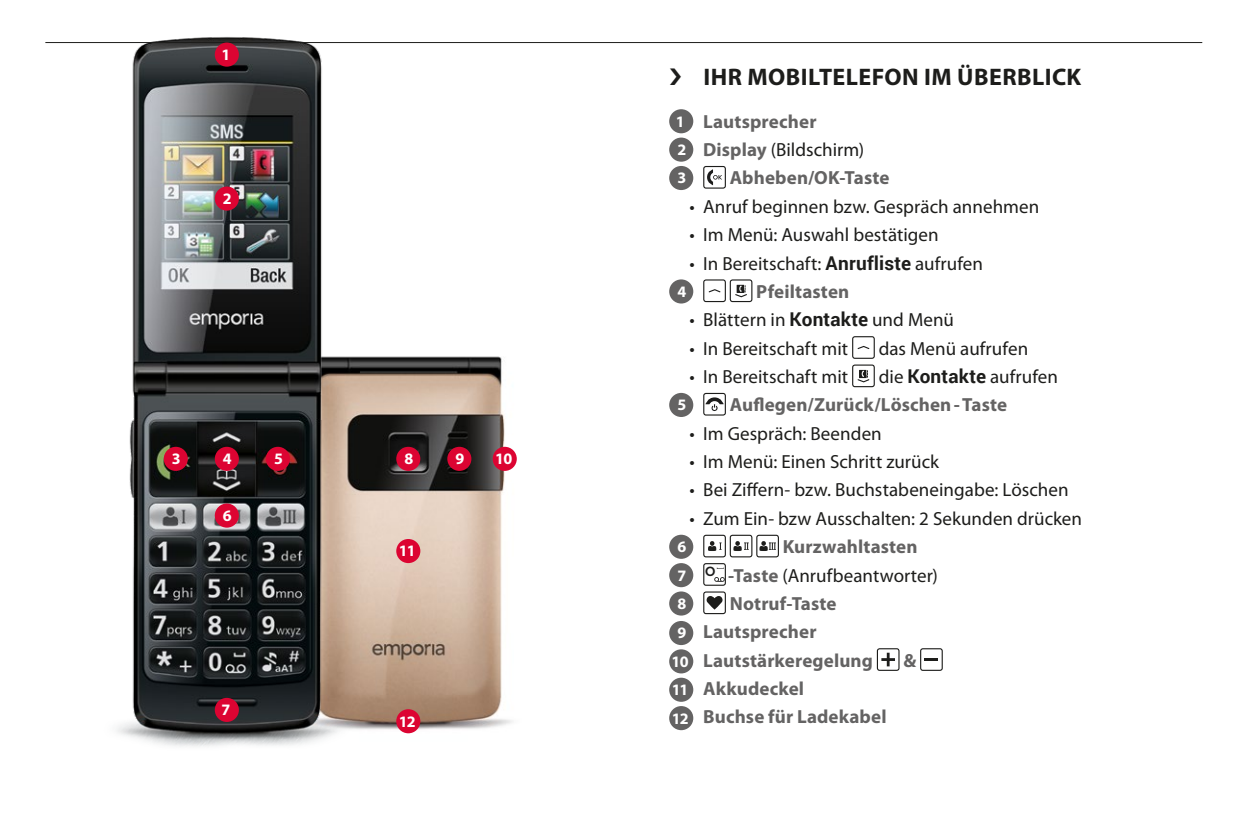
<style>
.page{position:relative;width:1259px;height:817px;background:#fff}
.page>*{position:absolute;margin:0;border:0;box-sizing:border-box;transform-origin:0 0}
.t1{font:700 24px "Myriad Pro";letter-spacing:.02em;color:#1d1d1b}
.t2{font:19px "Myriad Pro";letter-spacing:.005em;color:#1d1d1b}
.t3{font:700 19px/28.4px "Myriad Pro";letter-spacing:.005em;color:#646363}
.t4{font:700 16px "Myriad Pro";color:#fff}
.s1{font-size:16px;color:#fff}
.s2{font-weight:400;color:#1d1d1b}
.s3{font-family:"Roboto";font-weight:700}
</style>
<div class="page">
<img style="left:400px;top:43px;width:179px;height:691px">
<img style="left:53px;top:37px;width:347px;height:710px">
<hr style="left:45px;top:42px;width:1157px;height:1px;background:#1d1d1b">
<div style="left:669px;top:109px;width:24px;height:24px;background:#646363;border-radius:50%"></div>
<div style="left:669px;top:137px;width:24px;height:25px;background:#646363;border-radius:50%"></div>
<div style="left:669px;top:166px;width:24px;height:24px;background:#646363;border-radius:50%"></div>
<svg style="left:707px;top:169px;width:15px;height:16px"></svg>
<div style="left:703px;top:166px;width:23px;height:23px;border:1px solid #1d1d1b;border-radius:2px"></div>
<div style="left:669px;top:279px;width:24px;height:24px;background:#646363;border-radius:50%"></div>
<svg style="left:708px;top:289px;width:13px;height:4px"></svg>
<div style="left:703px;top:279px;width:23px;height:23px;border:1px solid #1d1d1b;border-radius:2px"></div>
<svg style="left:735px;top:285px;width:12px;height:13px"></svg>
<div style="left:730px;top:279px;width:22px;height:23px;border:1px solid #1d1d1b;border-radius:2px"></div>
<svg style="left:857px;top:346px;width:13px;height:3px"></svg>
<div style="left:852px;top:336px;width:23px;height:23px;border:1px solid #1d1d1b;border-radius:2px"></div>
<svg style="left:857px;top:370px;width:13px;height:13px"></svg>
<div style="left:852px;top:364px;width:23px;height:23px;border:1px solid #1d1d1b;border-radius:2px"></div>
<div style="left:669px;top:393px;width:24px;height:24px;background:#646363;border-radius:50%"></div>
<svg style="left:705px;top:397px;width:18px;height:14px"></svg>
<div style="left:703px;top:393px;width:23px;height:22px;border:1px solid #1d1d1b;border-radius:2px"></div>
<div style="left:669px;top:534px;width:24px;height:24px;background:#646363;border-radius:50%"></div>
<svg style="left:708px;top:541px;width:13px;height:10px"></svg>
<div style="left:703px;top:534px;width:23px;height:23px;border:1px solid #1d1d1b;border-radius:2px"></div>
<svg style="left:733px;top:541px;width:15px;height:10px"></svg>
<div style="left:730px;top:534px;width:22px;height:23px;border:1px solid #1d1d1b;border-radius:2px"></div>
<svg style="left:759px;top:541px;width:17px;height:10px"></svg>
<div style="left:756px;top:534px;width:23px;height:23px;border:1px solid #1d1d1b;border-radius:2px"></div>
<div style="left:669px;top:563px;width:24px;height:24px;background:#646363;border-radius:50%"></div>
<svg style="left:714px;top:577px;width:10px;height:4px"></svg>
<div style="left:703px;top:563px;width:23px;height:22px;border:1px solid #1d1d1b;border-radius:2px"></div>
<div style="left:669px;top:591px;width:24px;height:24px;background:#646363;border-radius:50%"></div>
<svg style="left:706px;top:596px;width:16px;height:13px"></svg>
<div style="left:703px;top:591px;width:23px;height:23px;border:1px solid #1d1d1b;border-radius:2px"></div>
<div style="left:669px;top:621px;width:24px;height:24px;background:#646363;border-radius:50%"></div>
<div style="left:669px;top:649px;width:24px;height:24px;background:#646363;border-radius:50%"></div>
<svg style="left:881px;top:652px;width:14px;height:14px"></svg>
<div style="left:877px;top:648px;width:22px;height:22px;border:1px solid #1d1d1b;border-radius:2px"></div>
<svg style="left:924px;top:658px;width:14px;height:2px"></svg>
<div style="left:920px;top:648px;width:22px;height:22px;border:1px solid #1d1d1b;border-radius:2px"></div>
<div style="left:669px;top:677px;width:24px;height:24px;background:#646363;border-radius:50%"></div>
<div style="left:669px;top:706px;width:24px;height:24px;background:#646363;border-radius:50%"></div>
<div style="left:215px;top:186px;width:24px;height:24px;background:#dc0432;border-radius:50%"></div>
<div style="left:215px;top:43px;width:24px;height:24px;background:#dc0432;border-radius:50%"></div>
<div style="left:164px;top:446px;width:24px;height:25px;background:#dc0432;border-radius:50%"></div>
<div style="left:215px;top:446px;width:24px;height:25px;background:#dc0432;border-radius:50%"></div>
<div style="left:396px;top:446px;width:24px;height:25px;background:#dc0432;border-radius:50%"></div>
<div style="left:396px;top:539px;width:24px;height:24px;background:#dc0432;border-radius:50%"></div>
<div style="left:396px;top:709px;width:24px;height:24px;background:#dc0432;border-radius:50%"></div>
<div style="left:447px;top:446px;width:24px;height:25px;background:#dc0432;border-radius:50%"></div>
<div style="left:493px;top:446px;width:24px;height:25px;background:#dc0432;border-radius:50%"></div>
<div style="left:266px;top:446px;width:24px;height:25px;background:#dc0432;border-radius:50%"></div>
<div style="left:215px;top:503px;width:24px;height:24px;background:#dc0432;border-radius:50%"></div>
<div style="left:215px;top:697px;width:24px;height:24px;background:#dc0432;border-radius:50%"></div>
<p class="t4" style="left:221px;top:44px;width:10px">1</p>
<p class="t4" style="left:223px;top:188px;width:10px">2</p>
<p class="t4" style="left:172px;top:448px;width:10px">3</p>
<p class="t4" style="left:223px;top:448px;width:10px">4</p>
<p class="t4" style="left:404px;top:448px;width:10px">8</p>
<p class="t4" style="left:274px;top:448px;width:10px">5</p>
<p class="t4" style="left:455px;top:448px;width:10px">9</p>
<p class="t4" style="left:495px;top:448px;width:19px">10</p>
<p class="t4" style="left:223px;top:505px;width:10px">6</p>
<p class="t4" style="left:221px;top:699px;width:10px">7</p>
<p class="t4" style="left:399px;top:540px;width:18px">11</p>
<p class="t4" style="left:399px;top:710px;width:19px">12</p>
<p class="t1" style="left:703px;top:61px;width:379px">IHR MOBILTELEFON IM ÜBERBLICK</p>
<p class="t3" style="left:676px;top:106px;width:190px"><span class="s1">1</span> Lautsprecher<br><span class="s1">2</span> Display <span class="s2">(Bildschirm)</span></p>
<p class="t4" style="left:677px;top:167px;width:10px">3</p>
<p class="t3" style="left:730px;top:163px;width:161px">Abheben/OK-Taste</p>
<p class="t2" style="left:689px;top:195px;width:351px">• Anruf beginnen bzw. Gespräch annehmen</p>
<p class="t2" style="left:689px;top:223px;width:251px">• Im Menü: Auswahl bestätigen</p>
<p class="t2" style="left:689px;top:251px;width:295px">• In Bereitschaft: <span class="s3">Anrufliste</span> aufrufen</p>
<p class="t4" style="left:677px;top:281px;width:10px">4</p>
<p class="t3" style="left:756px;top:276px;width:95px">Pfeiltasten</p>
<p class="t2" style="left:689px;top:308px;width:266px">• Blättern in <span class="s3">Kontakte</span> und Menü</p>
<p class="t2" style="left:689px;top:336px;width:160px">• In Bereitschaft mit</p>
<p class="t2" style="left:879px;top:336px;width:151px">das Menü aufrufen</p>
<p class="t2" style="left:689px;top:365px;width:160px">• In Bereitschaft mit</p>
<p class="t2" style="left:879px;top:365px;width:181px">die <span class="s3">Kontakte</span> aufrufen</p>
<p class="t4" style="left:677px;top:394px;width:10px">5</p>
<p class="t3" style="left:730px;top:390px;width:279px">Auflegen/Zurück/Löschen-Taste</p>
<p class="t2" style="left:689px;top:421px;width:194px">• Im Gespräch: Beenden</p>
<p class="t2" style="left:689px;top:450px;width:251px">• Im Menü: Einen Schritt zurück</p>
<p class="t2" style="left:689px;top:478px;width:381px">• Bei Ziffern- bzw. Buchstabeneingabe: Löschen</p>
<p class="t2" style="left:689px;top:506px;width:394px">• Zum Ein- bzw Ausschalten: 2 Sekunden drücken</p>
<p class="t4" style="left:677px;top:536px;width:10px">6</p>
<p class="t3" style="left:677px;top:532px;width:262px;text-indent:105px">Kurzwahltasten<br><span class="s1">7</span> <sup>0</sup> -Taste <span class="s2">(Anrufbeantworter)</span></p>
<p class="t4" style="left:677px;top:593px;width:10px">8</p>
<p class="t3" style="left:730px;top:588px;width:108px">Notruf-Taste</p>
<p class="t3" style="left:677px;top:617px;width:141px"><span class="s1">9</span> Lautsprecher</p>
<p class="t3" style="left:671px;top:645px;width:203px"><span class="s1">10</span> Lautstärkeregelung</p>
<p class="t3" style="left:903px;top:645px;width:14px">&amp;</p>
<p class="t3" style="left:671px;top:673px;width:216px"><span class="s1">11</span> Akkudeckel<br><span class="s1">12</span> Buchse für Ladekabel</p>
</div>
